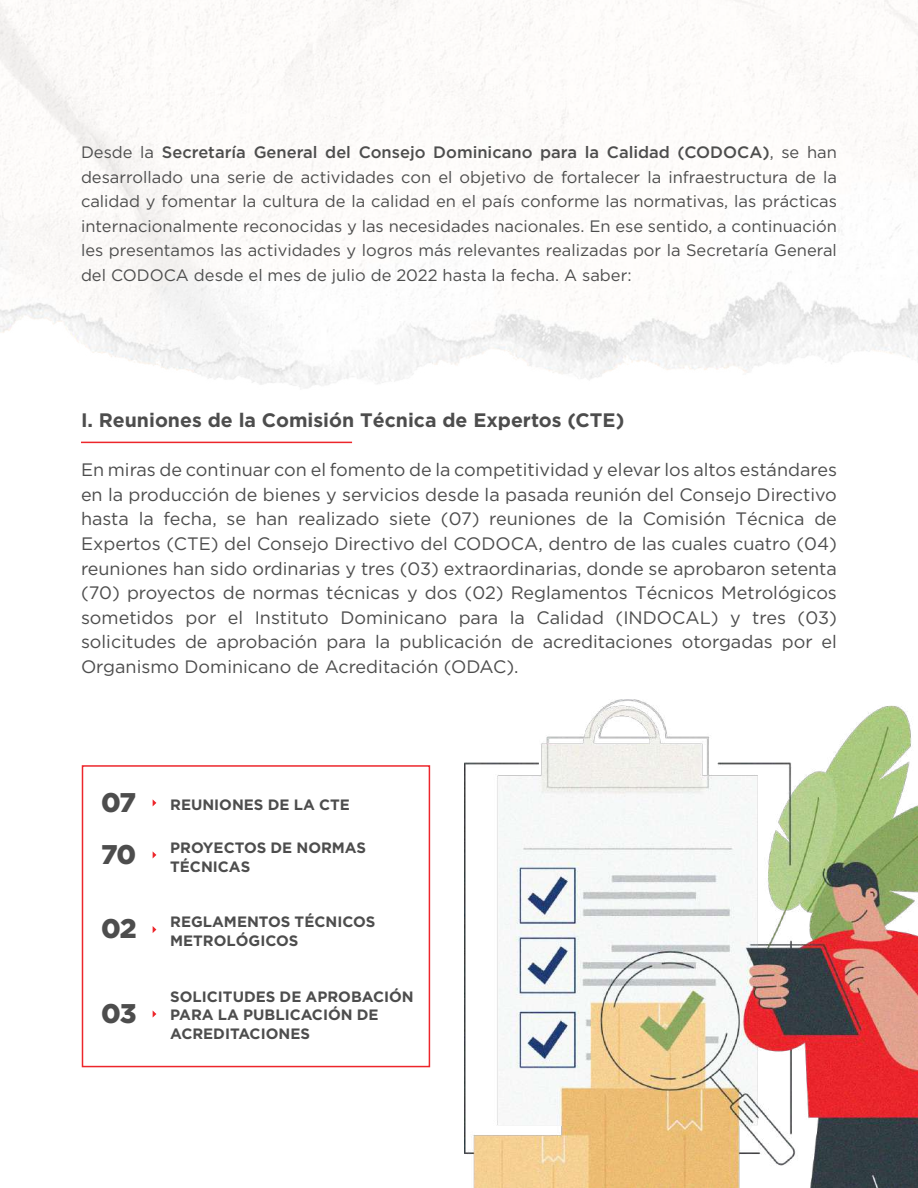
<style>
.page{position:relative;width:918px;height:1188px;background:#fff}
.page>*{position:absolute;margin:0;border:0;box-sizing:border-box;transform-origin:0 0}
.t1{font:900 27px/52.7px "Gotham Pro";letter-spacing:-.04em;color:#4d4d4d}
.t2{font:700 19.5px "Gotham Pro";color:#4d4d4d}
.t3{font:18px/24.6px "Gotham Pro";color:#4d4d4d;text-align:justify}
.t4{font:16.5px/24.6px "Gotham Pro";color:#4d4d4d;text-align:justify}
.t5{font:700 15px/18.6px "Gotham Pro";color:#4d4d4d}
.s1{font-weight:500}
</style>
<div class="page">
<img style="left:0;top:0;width:918px;height:388px">
<hr style="left:81px;top:442px;width:271px;height:1px;background:#ed262b">
<img style="left:464px;top:700px;width:454px;height:488px">
<div style="left:82px;top:765px;width:348px;height:302px;border:2px solid #ed262b"></div>
<svg style="left:153px;top:799px;width:3px;height:7px"></svg>
<svg style="left:153px;top:852px;width:3px;height:6px"></svg>
<svg style="left:153px;top:926px;width:3px;height:7px"></svg>
<svg style="left:153px;top:1011px;width:3px;height:6px"></svg>
<p class="t4" style="left:81px;top:140px;width:758px">Desde la <span class="s1">Secretaría General del Consejo Dominicano para la Calidad (CODOCA)</span>, se han desarrollado una serie de actividades con el objetivo de fortalecer la infraestructura de la calidad y fomentar la cultura de la calidad en el país conforme las normativas, las prácticas internacionalmente reconocidas y las necesidades nacionales. En ese sentido, a continuación les presentamos las actividades y logros más relevantes realizadas por la Secretaría General del CODOCA desde el mes de julio de 2022 hasta la fecha. A saber:</p>
<p class="t2" style="left:81px;top:409px;width:545px">I. Reuniones de la Comisión Técnica de Expertos (CTE)</p>
<p class="t3" style="left:81px;top:458px;width:758px">En miras de continuar con el fomento de la competitividad y elevar los altos estándares en la producción de bienes y servicios desde la pasada reunión del Consejo Directivo hasta la fecha, se han realizado siete (07) reuniones de la Comisión Técnica de Expertos (CTE) del Consejo Directivo del CODOCA, dentro de las cuales cuatro (04) reuniones han sido ordinarias y tres (03) extraordinarias, donde se aprobaron setenta (70) proyectos de normas técnicas y dos (02) Reglamentos Técnicos Metrológicos sometidos por el Instituto Dominicano para la Calidad (INDOCAL) y tres (03) solicitudes de aprobación para la publicación de acreditaciones otorgadas por el Organismo Dominicano de Acreditación (ODAC).</p>
<h1 class="t1" style="left:101px;top:775px;width:37px">07<br>70</h1>
<h1 class="t1" style="left:101px;top:902px;width:37px">02</h1>
<h1 class="t1" style="left:101px;top:987px;width:37px">03</h1>
<p class="t5" style="left:170px;top:795px;width:181px">REUNIONES DE LA CTE</p>
<p class="t5" style="left:170px;top:838px;width:198px">PROYECTOS DE NORMAS<br>TÉCNICAS</p>
<p class="t5" style="left:170px;top:912px;width:207px">REGLAMENTOS TÉCNICOS<br>METROLÓGICOS</p>
<p class="t5" style="left:170px;top:987px;width:245px">SOLICITUDES DE APROBACIÓN<br>PARA LA PUBLICACIÓN DE<br>ACREDITACIONES</p>
</div>
